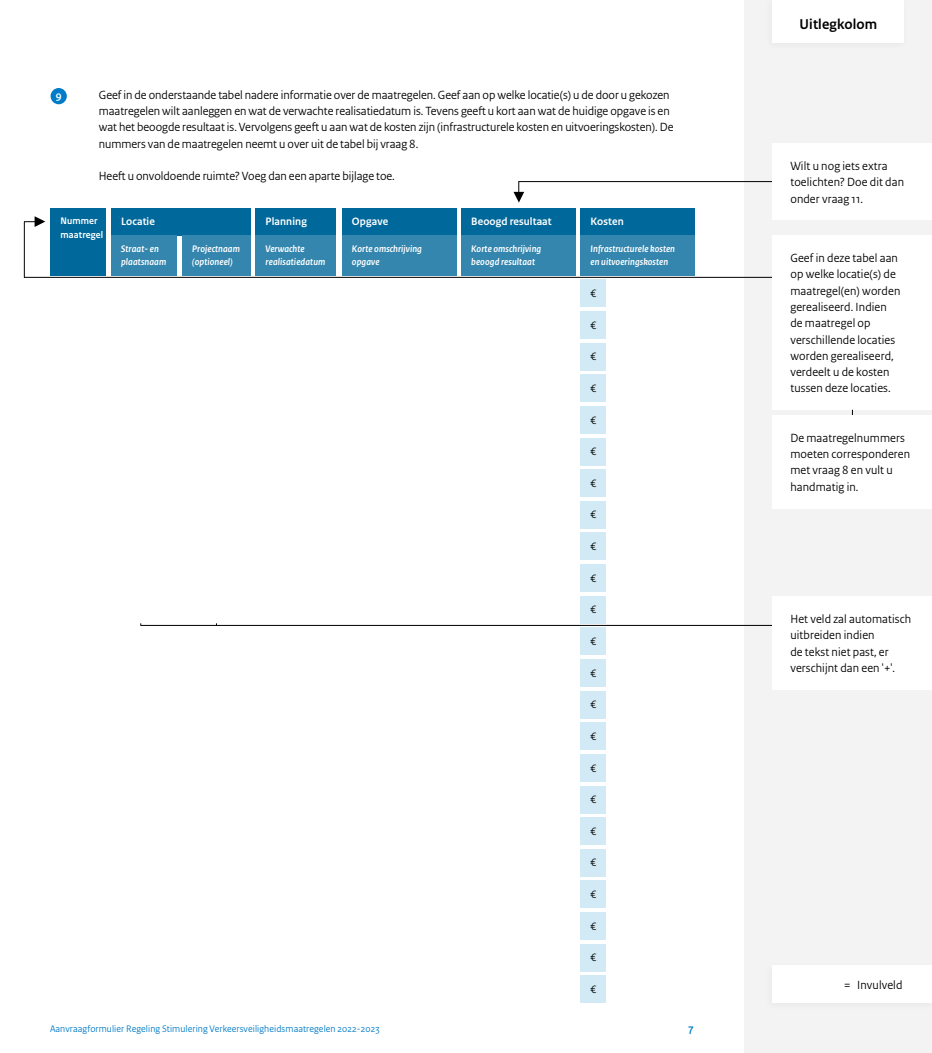
<style>
.page{position:relative;width:932px;height:1053px;background:#fff}
.page>*{position:absolute;margin:0;border:0;box-sizing:border-box;transform-origin:0 0}
.t1{font:700 15px "Rijksoverheid Sans Heading";letter-spacing:.01em;color:#000}
.t2{font:12.5px/16.2px "Rijksoverheid Sans Heading";color:#000}
.t3{font:700 11.25px "Rijksoverheid Sans Heading";letter-spacing:.01em;color:#fff}
.t4{font:11.25px "Rijksoverheid Sans Heading";color:#000}
.t5{font:700 11.25px "Rijksoverheid Sans Heading";color:#007bc7}
.t6{font:italic 700 10px/13.8px "Rijksoverheid Sans Heading";letter-spacing:.01em;color:#fff}
.t7{font:10px "Rijksoverheid Sans Heading";letter-spacing:.01em;color:#007bc7}
.t8{font:700 10px "Rijksoverheid Sans Heading";letter-spacing:.01em;color:#fff}
</style>
<div class="page">
<div style="left:111px;top:208px;width:140px;height:27px;background:#01689b"></div>
<div style="left:51px;top:208px;width:55px;height:67px;background:#01689b"></div>
<div style="left:256px;top:208px;width:80px;height:27px;background:#01689b"></div>
<div style="left:342px;top:208px;width:114px;height:27px;background:#01689b"></div>
<div style="left:461px;top:208px;width:114px;height:27px;background:#01689b"></div>
<div style="left:580px;top:208px;width:114px;height:27px;background:#01689b"></div>
<div style="left:111px;top:235px;width:66px;height:40px;background:#3486af"></div>
<div style="left:182px;top:235px;width:69px;height:40px;background:#3486af"></div>
<div style="left:256px;top:235px;width:80px;height:40px;background:#3486af"></div>
<div style="left:342px;top:235px;width:114px;height:40px;background:#3486af"></div>
<div style="left:461px;top:235px;width:114px;height:40px;background:#3486af"></div>
<div style="left:580px;top:235px;width:114px;height:40px;background:#3486af"></div>
<div style="left:51px;top:88px;width:16px;height:16px;background:#007bc7;border-radius:50%"></div>
<div style="left:580px;top:280px;width:26px;height:27px;background:#d2eaf5"></div>
<div style="left:580px;top:343px;width:26px;height:27px;background:#d2eaf5"></div>
<div style="left:580px;top:406px;width:26px;height:27px;background:#d2eaf5"></div>
<div style="left:580px;top:533px;width:26px;height:27px;background:#d2eaf5"></div>
<div style="left:580px;top:659px;width:26px;height:27px;background:#d2eaf5"></div>
<div style="left:580px;top:469px;width:26px;height:27px;background:#d2eaf5"></div>
<div style="left:580px;top:596px;width:26px;height:27px;background:#d2eaf5"></div>
<div style="left:580px;top:722px;width:26px;height:27px;background:#d2eaf5"></div>
<div style="left:580px;top:849px;width:26px;height:27px;background:#d2eaf5"></div>
<div style="left:580px;top:785px;width:26px;height:28px;background:#d2eaf5"></div>
<div style="left:580px;top:912px;width:26px;height:27px;background:#d2eaf5"></div>
<div style="left:580px;top:975px;width:26px;height:27px;background:#d2eaf5"></div>
<div style="left:580px;top:311px;width:26px;height:27px;background:#d2eaf5"></div>
<div style="left:580px;top:374px;width:26px;height:28px;background:#d2eaf5"></div>
<div style="left:580px;top:501px;width:26px;height:27px;background:#d2eaf5"></div>
<div style="left:580px;top:627px;width:26px;height:28px;background:#d2eaf5"></div>
<div style="left:580px;top:438px;width:26px;height:27px;background:#d2eaf5"></div>
<div style="left:580px;top:564px;width:26px;height:27px;background:#d2eaf5"></div>
<div style="left:580px;top:691px;width:26px;height:27px;background:#d2eaf5"></div>
<div style="left:580px;top:817px;width:26px;height:27px;background:#d2eaf5"></div>
<div style="left:580px;top:754px;width:26px;height:27px;background:#d2eaf5"></div>
<div style="left:580px;top:880px;width:26px;height:28px;background:#d2eaf5"></div>
<div style="left:580px;top:944px;width:26px;height:27px;background:#d2eaf5"></div>
<div style="left:745px;top:0;width:187px;height:1052px;background:#f3f3f3"></div>
<div style="left:764px;top:0;width:145px;height:51px;background:#000;opacity:.05"></div>
<div style="left:773px;top:0;width:131px;height:42px;background:#fff"></div>
<div style="left:764px;top:960px;width:168px;height:51px;background:#000;opacity:.05"></div>
<div style="left:773px;top:965px;width:159px;height:37px;background:#fff"></div>
<svg style="left:513px;top:182px;width:11px;height:20px"></svg>
<hr style="left:518px;top:181px;width:255px;height:1px;background:#000">
<svg style="left:24px;top:216px;width:21px;height:11px"></svg>
<hr style="left:24px;top:277px;width:749px;height:1px;background:#000">
<hr style="left:141px;top:625px;width:632px;height:1px;background:#000">
<div style="left:773px;top:143px;width:159px;height:77px;background:#fff"></div>
<div style="left:773px;top:235px;width:159px;height:175px;background:#fff"></div>
<div style="left:773px;top:415px;width:159px;height:93px;background:#fff"></div>
<div style="left:773px;top:596px;width:159px;height:93px;background:#fff"></div>
<hr style="left:24px;top:222px;width:1px;height:56px;background:#000">
<p class="t3" style="left:56px;top:89px;width:7px">9</p>
<p class="t2" style="left:99px;top:87px;width:576px">Geef in de onderstaande tabel nadere informatie over de maatregelen. Geef aan op welke locatie(s) u de door u gekozen maatregelen wilt aanleggen en wat de verwachte realisatiedatum is. Tevens geeft u kort aan wat de huidige opgave is en wat het beoogde resultaat is. Vervolgens geeft u aan wat de kosten zijn (infrastructurele kosten en uitvoeringskosten). De nummers van de maatregelen neemt u over uit de tabel bij vraag 8.</p>
<p class="t2" style="left:99px;top:168px;width:297px">Heeft u onvoldoende ruimte? Voeg dan een aparte bijlage toe.</p>
<p class="t8" style="left:61px;top:215px;width:38px">Nummer</p>
<p class="t3" style="left:121px;top:215px;width:35px">Locatie</p>
<p class="t8" style="left:61px;top:229px;width:44px">maatregel</p>
<p class="t3" style="left:266px;top:215px;width:43px">Planning</p>
<p class="t3" style="left:352px;top:215px;width:38px">Opgave</p>
<p class="t3" style="left:471px;top:215px;width:82px">Beoogd resultaat</p>
<p class="t3" style="left:590px;top:215px;width:35px">Kosten</p>
<p class="t6" style="left:121px;top:242px;width:47px">Straat- en plaatsnaam</p>
<p class="t6" style="left:192px;top:242px;width:49px">Projectnaam (optioneel)</p>
<p class="t6" style="left:266px;top:242px;width:61px">Verwachte realisatiedatum</p>
<p class="t6" style="left:352px;top:242px;width:72px">Korte omschrijving opgave</p>
<p class="t6" style="left:471px;top:242px;width:72px">Korte omschrijving beoogd resultaat</p>
<p class="t6" style="left:590px;top:242px;width:86px">Infrastructurele kosten en uitvoeringskosten</p>
<p class="t4" style="left:590px;top:287px;width:7px">€</p>
<p class="t4" style="left:590px;top:318px;width:7px">€</p>
<p class="t4" style="left:590px;top:350px;width:7px">€</p>
<p class="t4" style="left:590px;top:381px;width:7px">€</p>
<p class="t4" style="left:590px;top:413px;width:7px">€</p>
<p class="t4" style="left:590px;top:445px;width:7px">€</p>
<p class="t4" style="left:590px;top:476px;width:7px">€</p>
<p class="t4" style="left:590px;top:508px;width:7px">€</p>
<p class="t4" style="left:590px;top:540px;width:7px">€</p>
<p class="t4" style="left:590px;top:571px;width:7px">€</p>
<p class="t4" style="left:590px;top:603px;width:7px">€</p>
<p class="t4" style="left:590px;top:634px;width:7px">€</p>
<p class="t4" style="left:590px;top:666px;width:7px">€</p>
<p class="t4" style="left:590px;top:698px;width:7px">€</p>
<p class="t4" style="left:590px;top:729px;width:7px">€</p>
<p class="t4" style="left:590px;top:761px;width:7px">€</p>
<p class="t4" style="left:590px;top:792px;width:7px">€</p>
<p class="t4" style="left:590px;top:824px;width:7px">€</p>
<p class="t4" style="left:590px;top:856px;width:7px">€</p>
<p class="t4" style="left:590px;top:887px;width:7px">€</p>
<p class="t4" style="left:590px;top:919px;width:7px">€</p>
<p class="t4" style="left:590px;top:951px;width:7px">€</p>
<p class="t4" style="left:590px;top:982px;width:7px">€</p>
<p class="t7" style="left:50px;top:1022px;width:331px">Aanvraagformulier Regeling Stimulering Verkeersveiligheidsmaatregelen 2022-2023</p>
<p class="t5" style="left:688px;top:1022px;width:7px">7</p>
<p class="t1" style="left:799px;top:15px;width:79px">Uitlegkolom</p>
<p class="t2" style="left:790px;top:158px;width:115px">Wilt u nog iets extra toelichten? Doe dit dan onder vraag 11.</p>
<p class="t2" style="left:790px;top:250px;width:111px">Geef in deze tabel aan op welke locatie(s) de maatregel(en) worden gerealiseerd. Indien de maatregel op verschillende locaties worden gerealiseerd, verdeelt u de kosten tussen deze locaties.</p>
<p class="t2" style="left:790px;top:430px;width:121px">De maatregelnummers moeten corresponderen met vraag 8 en vult u handmatig in.</p>
<p class="t2" style="left:790px;top:611px;width:122px">Het veld zal automatisch uitbreiden indien<br>de tekst niet past, er verschijnt dan een '+'.</p>
<p class="t2" style="left:844px;top:976px;width:60px">= Invulveld</p>
</div>
